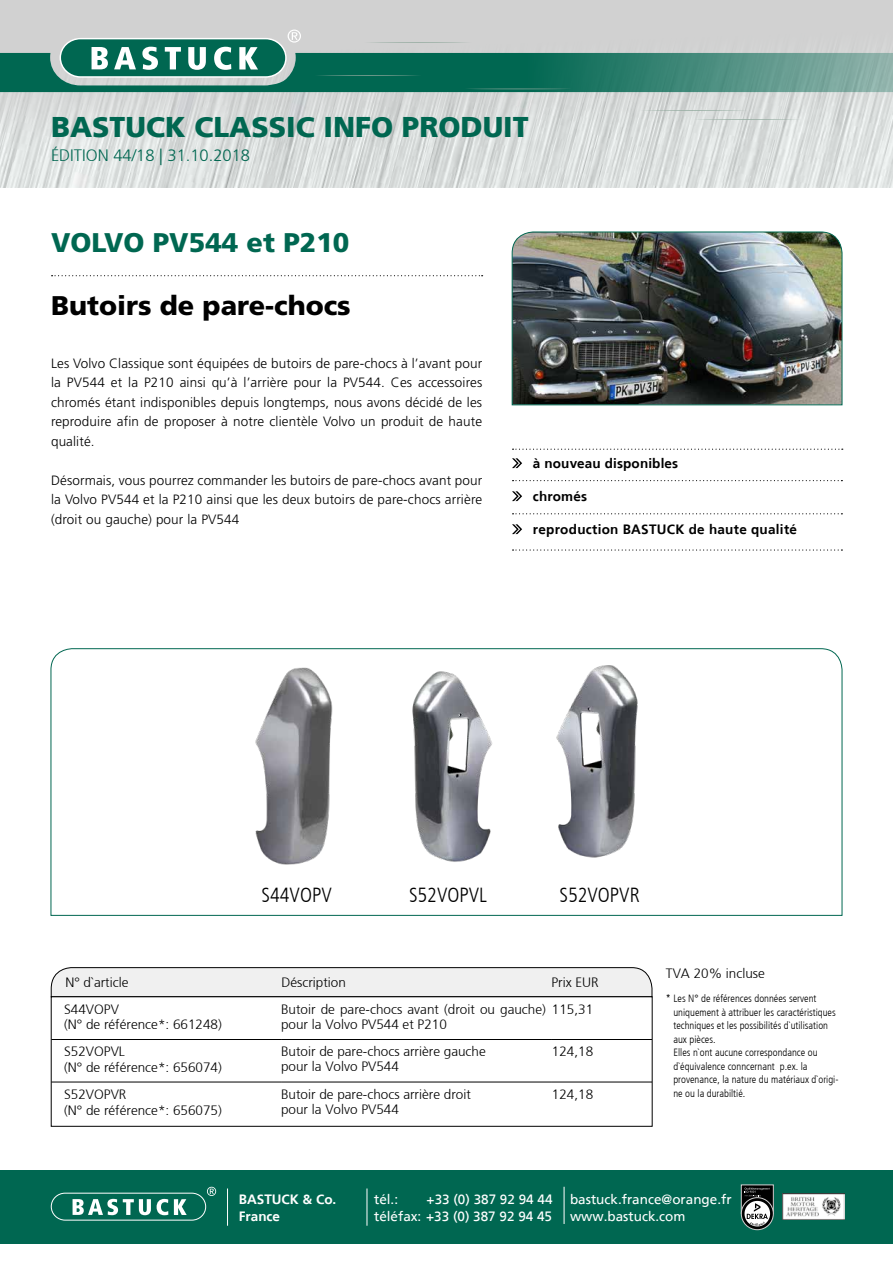
<style>
.page{position:relative;width:893px;height:1263px;background:#fff}
.page>*{position:absolute;margin:0;border:0;box-sizing:border-box;transform-origin:0 0}
.t1{font:900 28.5px "Frutiger";color:#006751}
.t2{font:900 27px "Frutiger LT Std";color:#000}
.t3{font:900 27px "Frutiger LT Std";color:#006751}
.t4{font:300 condensed 20.4px "Frutiger";color:#000}
.t5{font:300 16.5px "Frutiger LT Std";color:#006751}
.t6{font:300 13.5px/19.5px "Frutiger LT Std";letter-spacing:.01em;color:#000;text-align:justify}
.t7{font:300 13.5px/15px "Frutiger";color:#000}
.t8{font:13.5px/16.2px "Frutiger";color:#fff;text-align:right}
.t9{font:700 13.5px "Frutiger";letter-spacing:.02em;color:#000}
.t10{font:700 13.5px/16.2px "Frutiger";color:#fff}
.t11{font:300 condensed 10.5px/13.5px "Frutiger";color:#000}
.s1{font-family:"Frutiger"}
</style>
<div class="page">
<img style="left:0;top:0;width:893px;height:187px">
<svg style="left:640px;top:110px;width:107px;height:1px"></svg>
<svg style="left:694px;top:119px;width:107px;height:1px"></svg>
<svg style="left:0;top:30px;width:893px;height:62px;background:#689d91"></svg>
<div style="left:0;top:1170px;width:893px;height:74px;background:#006751"></div>
<div style="left:51px;top:1193px;width:155px;height:27px;border:1px solid #fff;border-radius:14px"></div>
<svg style="left:207px;top:1187px;width:9px;height:9px"></svg>
<svg style="left:73px;top:1199px;width:78px;height:16px"></svg>
<svg style="left:157px;top:1199px;width:11px;height:16px"></svg>
<svg style="left:174px;top:1199px;width:13px;height:16px"></svg>
<hr style="left:227px;top:1188px;width:1px;height:38px;background:#fff">
<hr style="left:367px;top:1188px;width:1px;height:38px;background:#fff">
<hr style="left:564px;top:1187px;width:1px;height:37px;background:#fff">
<div style="left:741px;top:1185px;width:32px;height:28px;background:#000"></div>
<div style="left:741px;top:1185px;width:32px;height:29px;border:1px solid #d0d0d0"></div>
<svg style="left:741px;top:1198px;width:32px;height:32px"></svg>
<div style="left:741px;top:1197px;width:32px;height:33px;border:1px solid #d0d0d0;border-radius:50%"></div>
<svg style="left:744px;top:1187px;width:26px;height:39px"></svg>
<img style="left:783px;top:1193px;width:62px;height:27px">
<svg style="left:51px;top:967px;width:601px;height:29px"></svg>
<svg style="left:53px;top:1081px;width:597px;height:1px"></svg>
<hr style="left:51px;top:1039px;width:230px;height:1px;background:#000">
<hr style="left:281px;top:1039px;width:271px;height:1px;background:#000">
<hr style="left:552px;top:1039px;width:100px;height:1px;background:#000">
<hr style="left:51px;top:1082px;width:230px;height:1px;background:#000">
<hr style="left:281px;top:1082px;width:271px;height:1px;background:#000">
<hr style="left:552px;top:1082px;width:100px;height:1px;background:#000">
<div style="left:51px;top:996px;width:601px;height:130px;border:1px solid #000"></div>
<svg style="left:512px;top:449px;width:331px;height:1px"></svg>
<svg style="left:512px;top:458px;width:10px;height:10px"></svg>
<svg style="left:512px;top:480px;width:330px;height:1px"></svg>
<svg style="left:512px;top:491px;width:10px;height:10px"></svg>
<svg style="left:512px;top:513px;width:330px;height:1px"></svg>
<svg style="left:512px;top:524px;width:10px;height:10px"></svg>
<svg style="left:512px;top:549px;width:330px;height:2px"></svg>
<img style="left:512px;top:232px;width:330px;height:173px">
<svg style="left:52px;top:275px;width:431px;height:1px"></svg>
<svg style="left:51px;top:648px;width:791px;height:268px"></svg>
<img style="left:524px;top:662px;width:151px;height:217px">
<img style="left:372px;top:662px;width:152px;height:220px">
<img style="left:221px;top:662px;width:151px;height:224px">
<h1 class="t1" style="left:51px;top:110px;width:479px">BASTUCK CLASSIC INFO PRODUIT</h1>
<p class="t5" style="left:51px;top:146px;width:201px"><span class="s1">ÉDITION</span> 44/18 | 31.10.2018</p>
<h2 class="t3" style="left:51px;top:226px;width:300px">VOLVO PV544 et P210</h2>
<h2 class="t2" style="left:51px;top:289px;width:301px">Butoirs de pare-chocs</h2>
<p class="t6" style="left:51px;top:353px;width:433px">Les Volvo Classique sont équipées de butoirs de pare-chocs à l’avant pour la PV544 et la P210 ainsi qu’à l’arrière pour la PV544. Ces accessoires chromés étant indisponibles depuis longtemps, nous avons décidé de les reproduire afin de proposer à notre clientèle Volvo un produit de haute qualité.</p>
<p class="t6" style="left:51px;top:470px;width:433px">Désormais, vous pourrez commander les butoirs de pare-chocs avant pour la Volvo PV544 et la P210 ainsi que les deux butoirs de pare-chocs arrière (droit ou gauche) pour la PV544</p>
<p class="t9" style="left:533px;top:455px;width:147px">à nouveau disponibles</p>
<p class="t9" style="left:533px;top:488px;width:56px">chromés</p>
<p class="t9" style="left:533px;top:521px;width:266px">reproduction BASTUCK de haute qualité</p>
<h3 class="t4" style="left:262px;top:883px;width:72px">S44VOPV</h3>
<h3 class="t4" style="left:409px;top:883px;width:80px">S52VOPVL</h3>
<h3 class="t4" style="left:559px;top:883px;width:82px">S52VOPVR</h3>
<p class="t7" style="left:65px;top:975px;width:65px">N° d`article</p>
<p class="t7" style="left:281px;top:975px;width:66px">Déscription</p>
<p class="t7" style="left:551px;top:975px;width:49px">Prix EUR</p>
<p class="t7" style="left:64px;top:1001px;width:159px">S44VOPV<br>(N° de référence*: 661248)</p>
<p class="t7" style="left:281px;top:1001px;width:314px">Butoir de pare-chocs avant (droit ou gauche) 115,31 pour la Volvo PV544 et P210</p>
<p class="t7" style="left:64px;top:1043px;width:159px;line-height:16.2px">S52VOPVL<br>(N° de référence*: 656074)</p>
<p class="t7" style="left:281px;top:1044px;width:206px">Butoir de pare-chocs arrière gauche pour la Volvo PV544</p>
<p class="t7" style="left:552px;top:1044px;width:43px">124,18</p>
<p class="t7" style="left:64px;top:1086px;width:159px;line-height:16.2px">S52VOPVR<br>(N° de référence*: 656075)</p>
<p class="t7" style="left:281px;top:1086px;width:191px">Butoir de pare-chocs arrière droit pour la Volvo PV544</p>
<p class="t7" style="left:552px;top:1086px;width:43px">124,18</p>
<p class="t7" style="left:666px;top:966px;width:101px">TVA 20% incluse</p>
<p class="t11" style="left:673px;top:992px;width:167px;text-indent:-7px">* Les N° de références données servent uniquement à attribuer les caractéristiques techniques et les possibilités d`utilisation aux pièces.<br>Elles n`ont aucune correspondance ou d`équivalence conncernant p.ex. la provenance, la nature du matériaux d`origi&shy;ne ou la durabiltié.</p>
<p class="t8" style="left:374px;top:1191px;width:180px">+33 (0) 387 92 94 44<br>téléfax: +33 (0) 387 92 94 45</p>
<p class="t8" style="left:570px;top:1191px;width:163px;text-align:left">bastuck.france@orange.fr www.bastuck.com</p>
<p class="t10" style="left:239px;top:1191px;width:99px">BASTUCK &amp; Co.<br>France</p>
<p class="t8" style="left:374px;top:1191px;width:26px">tél.:</p>
</div>
